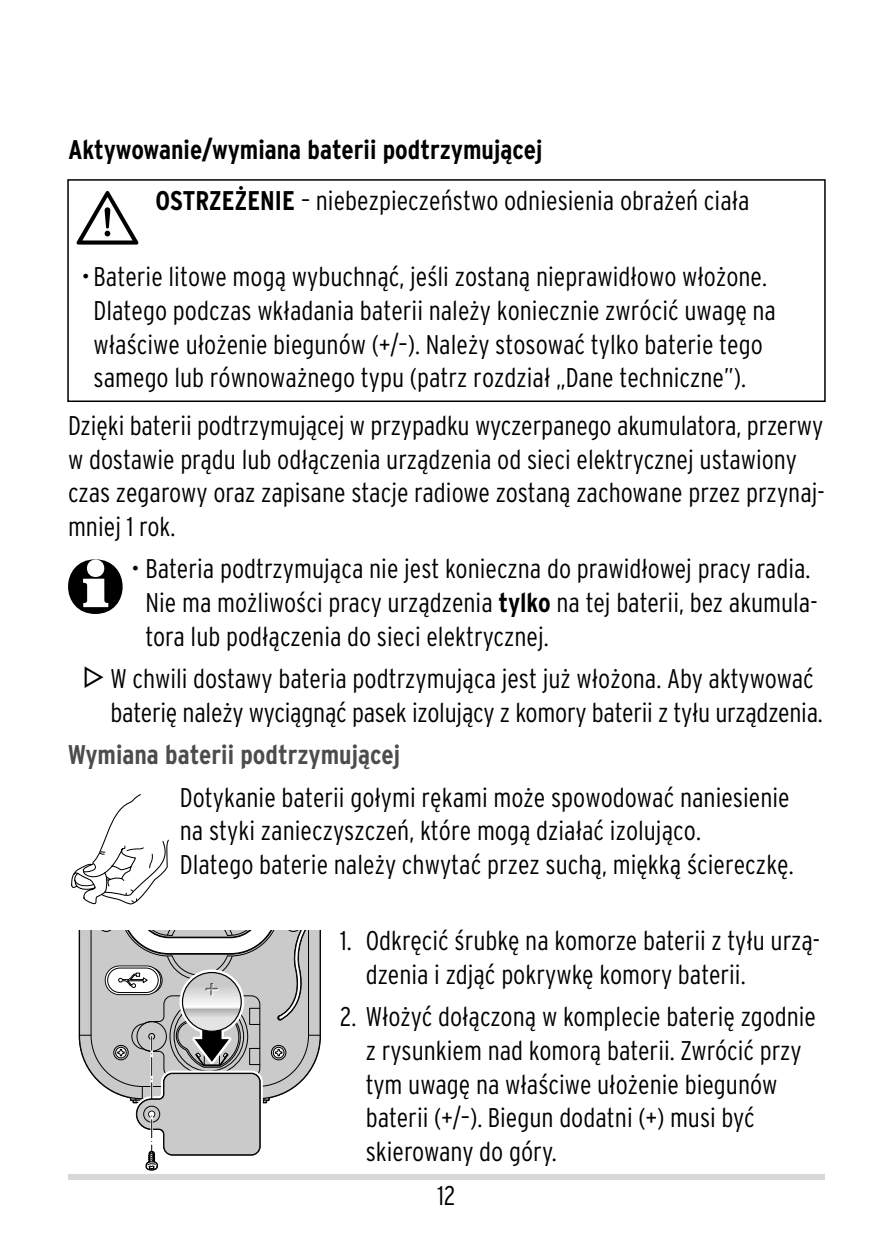
<style>
.page{position:relative;width:893px;height:1259px;background:#fff}
.page>*{position:absolute;margin:0;border:0;box-sizing:border-box;transform-origin:0 0}
.ID_FLIESSTEXT{font:300 condensed 27px/33.6px "Interstate OT";color:#000}
.id_sicherheitshinweis_erste_zeile{font:300 condensed 27px "Interstate OT";color:#000}
.ID_SUBLINE_1_IVZ{font:700 condensed 27px "Interstate OT";color:#000}
.id_subline_2_xivz{font:700 condensed 27px "Interstate OT";color:#4c4c4c}
.s1{font-weight:700}
.s2{font-family:"Cgq Logos";font-weight:400;font-stretch:normal}
</style>
<div class="page">
<div style="left:68px;top:1174px;width:757px;height:6px;background:#d7d7d7"></div>
<div style="left:67px;top:179px;width:759px;height:223px;border:2px solid #000"></div>
<svg style="left:77px;top:191px;width:61px;height:54px"></svg>
<svg style="left:68px;top:559px;width:55px;height:55px"></svg>
<svg style="left:71px;top:794px;width:98px;height:110px"></svg>
<svg style="left:79px;top:931px;width:242px;height:239px"></svg>
<p class="ID_SUBLINE_1_IVZ" style="left:68px;top:133px;width:476px">Aktywowanie/wymiana baterii podtrzymującej</p>
<p class="id_sicherheitshinweis_erste_zeile" style="left:155px;top:185px;width:596px"><span class="s1">OSTRZEŻENIE</span> – niebezpieczeństwo odniesienia obrażeń ciała</p>
<p class="ID_FLIESSTEXT" style="left:94px;top:260px;width:684px;text-indent:-12px">• Baterie litowe mogą wybuchnąć, jeśli zostaną nieprawidłowo włożone.<br>Dlatego podczas wkładania baterii należy koniecznie zwrócić uwagę na właściwe ułożenie biegunów (+/–). Należy stosować tylko baterie tego samego lub równoważnego typu (patrz rozdział „Dane techniczne”).</p>
<p class="ID_FLIESSTEXT" style="left:68px;top:408px;width:758px">Dzięki baterii podtrzymującej w przypadku wyczerpanego akumulatora, przerwy w dostawie prądu lub odłączenia urządzenia od sieci elektrycznej ustawiony czas zegarowy oraz zapisane stacje radiowe zostaną zachowane przez przynaj&shy;mniej 1 rok.</p>
<p class="ID_FLIESSTEXT" style="left:146px;top:552px;width:673px;text-indent:-14px">• Bateria podtrzymująca nie jest konieczna do prawidłowej pracy radia.<br>Nie ma możliwości pracy urządzenia <span class="s1">tylko</span> na tej baterii, bez akumula&shy;tora lub podłączenia do sieci elektrycznej.</p>
<p class="ID_FLIESSTEXT" style="left:111px;top:662px;width:714px;text-indent:-26px"><span class="s2">M</span> W chwili dostawy bateria podtrzymująca jest już włożona. Aby aktywować baterię należy wyciągnąć pasek izolujący z komory baterii z tyłu urządzenia.</p>
<p class="id_subline_2_xivz" style="left:68px;top:738px;width:334px">Wymiana baterii podtrzymującej</p>
<p class="ID_FLIESSTEXT" style="left:180px;top:780px;width:615px">Dotykanie baterii gołymi rękami może spowodować naniesienie na styki zanieczyszczeń, które mogą działać izolująco.<br>Dlatego baterie należy chwytać przez suchą, miękką ściereczkę.</p>
<p class="ID_FLIESSTEXT" style="left:366px;top:924px;width:456px;text-indent:-26px">1. Odkręcić śrubkę na komorze baterii z tyłu urzą&shy;dzenia i zdjąć pokrywkę komory baterii.</p>
<p class="ID_FLIESSTEXT" style="left:366px;top:1000px;width:452px;text-indent:-26px">2. Włożyć dołączoną w komplecie baterię zgodnie z rysunkiem nad komorą baterii. Zwrócić przy tym uwagę na właściwe ułożenie biegunów baterii (+/–). Biegun dodatni (+) musi być skierowany do góry.</p>
<p class="ID_FLIESSTEXT" style="left:438px;top:1179px;width:19px">12</p>
</div>
